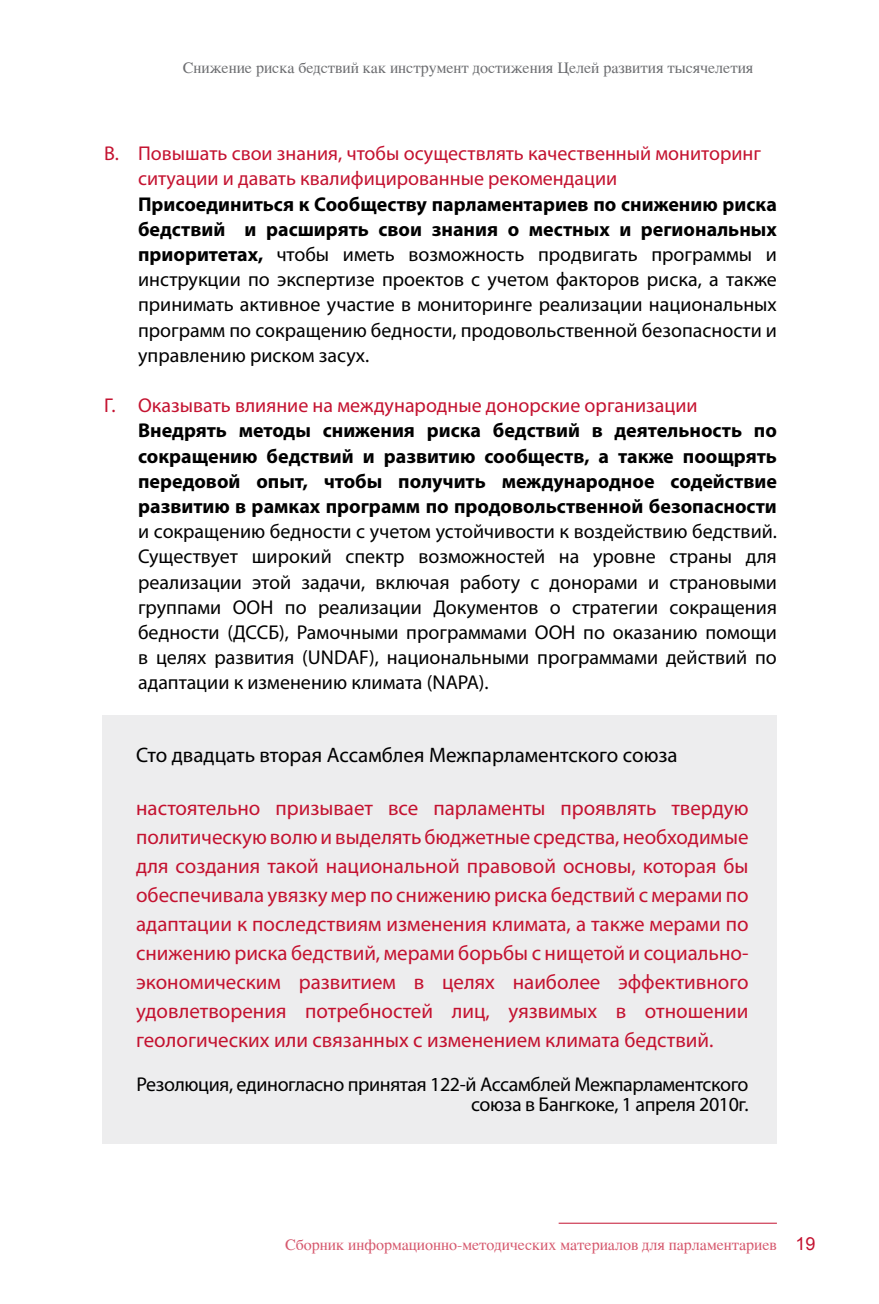
<style>
.page{position:relative;width:879px;height:1304px;background:#fff}
.page>*{position:absolute;margin:0;border:0;box-sizing:border-box;transform-origin:0 0}
.t1{font:21px/29px "Myriad Pro";color:#c41230;text-align:justify}
.t2{font:21px "Myriad Pro";color:#000}
.t3{font:20px/25.2px "Myriad Pro";color:#000}
.t4{font:20px/20px "Myriad Pro";letter-spacing:-.02em;color:#000;text-align:right}
.t5{font:18px "Arial";color:#c41230}
.t6{font:16px "Times";color:#6d6e71}
.t7{font:16px "Times";color:#d6596e}
.s1{color:#c41230}
.s2{font-weight:700}
</style>
<div class="page">
<hr style="left:558px;top:1223px;width:219px;height:1px;background:#c41230">
<div style="left:102px;top:715px;width:675px;height:428px;background:#ededee"></div>
<p class="t6" style="left:183px;top:53px;width:572px">Снижение риска бедствий как инструмент достижения Целей развития тысячелетия</p>
<p class="t3" style="left:138px;top:141px;width:640px;text-indent:-34px"><span class="s1">В. Повышать свои знания, чтобы осуществлять качественный мониторинг ситуации и давать квалифицированные рекомендации </span><span class="s2">Присоединиться к Сообществу парламентариев по снижению риска бедствий и расширять свои знания о местных и региональных приоритетах,</span> чтобы иметь возможность продвигать программы и инструкции по экспертизе проектов с учетом факторов риска, а также принимать активное участие в мониторинге реализации национальных программ по сокращению бедности, продовольственной безопасности и управлению риском засух.</p>
<p class="t3" style="left:138px;top:393px;width:640px;text-indent:-34px"><span class="s1">Г. Оказывать влияние на международные донорские организации </span><span class="s2">Внедрять методы снижения риска бедствий в деятельность по сокращению бедствий и развитию сообществ, а также поощрять передовой опыт, чтобы получить международное содействие развитию в рамках программ по продовольственной безопасности </span>и сокращению бедности с учетом устойчивости к воздействию бедствий.<br>Существует широкий спектр возможностей на уровне страны для реализации этой задачи, включая работу с донорами и страновыми группами ООН по реализации Документов о стратегии сокращения бедности (ДССБ), Рамочными программами ООН по оказанию помощи в целях развития (UNDAF), национальными программами действий по адаптации к изменению климата (NAPA).</p>
<p class="t2" style="left:136px;top:742px;width:543px">Сто двадцать вторая Ассамблея Межпарламентского союза</p>
<p class="t1" style="left:136px;top:794px;width:614px">настоятельно призывает все парламенты проявлять твердую политическую волю и выделять бюджетные средства, необходимые для создания такой национальной правовой основы, которая бы обеспечивала увязку мер по снижению риска бедствий с мерами по адаптации к последствиям изменения климата, а также мерами по снижению риска бедствий, мерами борьбы с нищетой и социально&shy;экономическим развитием в целях наиболее эффективного удовлетворения потребностей лиц, уязвимых в отношении геологических или связанных с изменением климата бедствий.</p>
<p class="t4" style="left:136px;top:1074px;width:613px">Резолюция, единогласно принятая 122-й Ассамблей Межпарламентского союза в Бангкоке, 1 апреля 2010г.</p>
<p class="t7" style="left:285px;top:1230px;width:493px">Сборник информационно-методических материалов для парламентариев</p>
<p class="t5" style="left:795px;top:1232px;width:22px">19</p>
</div>
